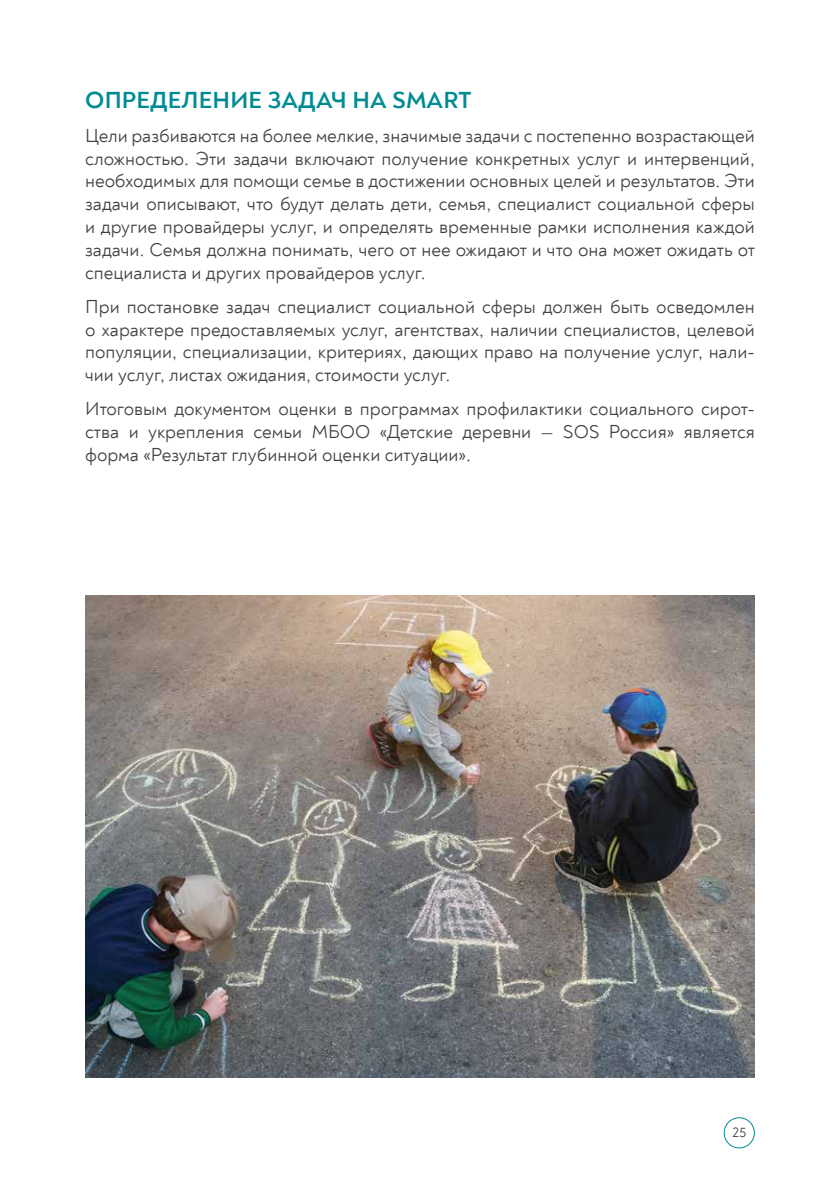
<style>
.page{position:relative;width:840px;height:1191px;background:#fff}
.page>*{position:absolute;margin:0;border:0;box-sizing:border-box;transform-origin:0 0}
.t1{font:700 24px "Noah";letter-spacing:.01em;color:#008b92}
.t2{font:19px/22.8px "Noah";color:#414042;text-align:justify}
.t3{font:14px "Noah";color:#414042}
</style>
<div class="page">
<div style="left:723px;top:1117px;width:31px;height:31px;border:1px solid #008b92;border-radius:50%"></div>
<img style="left:85px;top:595px;width:669px;height:482px">
<p class="t1" style="left:85px;top:84px;width:387px">ОПРЕДЕЛЕНИЕ ЗАДАЧ НА SMART</p>
<p class="t2" style="left:85px;top:124px;width:671px">Цели разбиваются на более мелкие, значимые задачи с постепенно возрастающей сложностью. Эти задачи включают получение конкретных услуг и интервенций, необходимых для помощи семье в достижении основных целей и результатов. Эти задачи описывают, что будут делать дети, семья, специалист социальной сферы и другие провайдеры услуг, и определять временные рамки исполнения каждой задачи. Семья должна понимать, чего от нее ожидают и что она может ожидать от специалиста и других провайдеров услуг.</p>
<p class="t2" style="left:85px;top:295px;width:670px">При постановке задач специалист социальной сферы должен быть осведомлен о характере предоставляемых услуг, агентствах, наличии специалистов, целевой популяции, специализации, критериях, дающих право на получение услуг, нали&shy;чии услуг, листах ожидания, стоимости услуг.</p>
<p class="t2" style="left:85px;top:398px;width:670px">Итоговым документом оценки в программах профилактики социального сирот&shy;ства и укрепления семьи МБОО «Детские деревни — SOS Россия» является форма «Результат глубинной оценки ситуации».</p>
<p class="t3" style="left:732px;top:1123px;width:15px">25</p>
</div>
